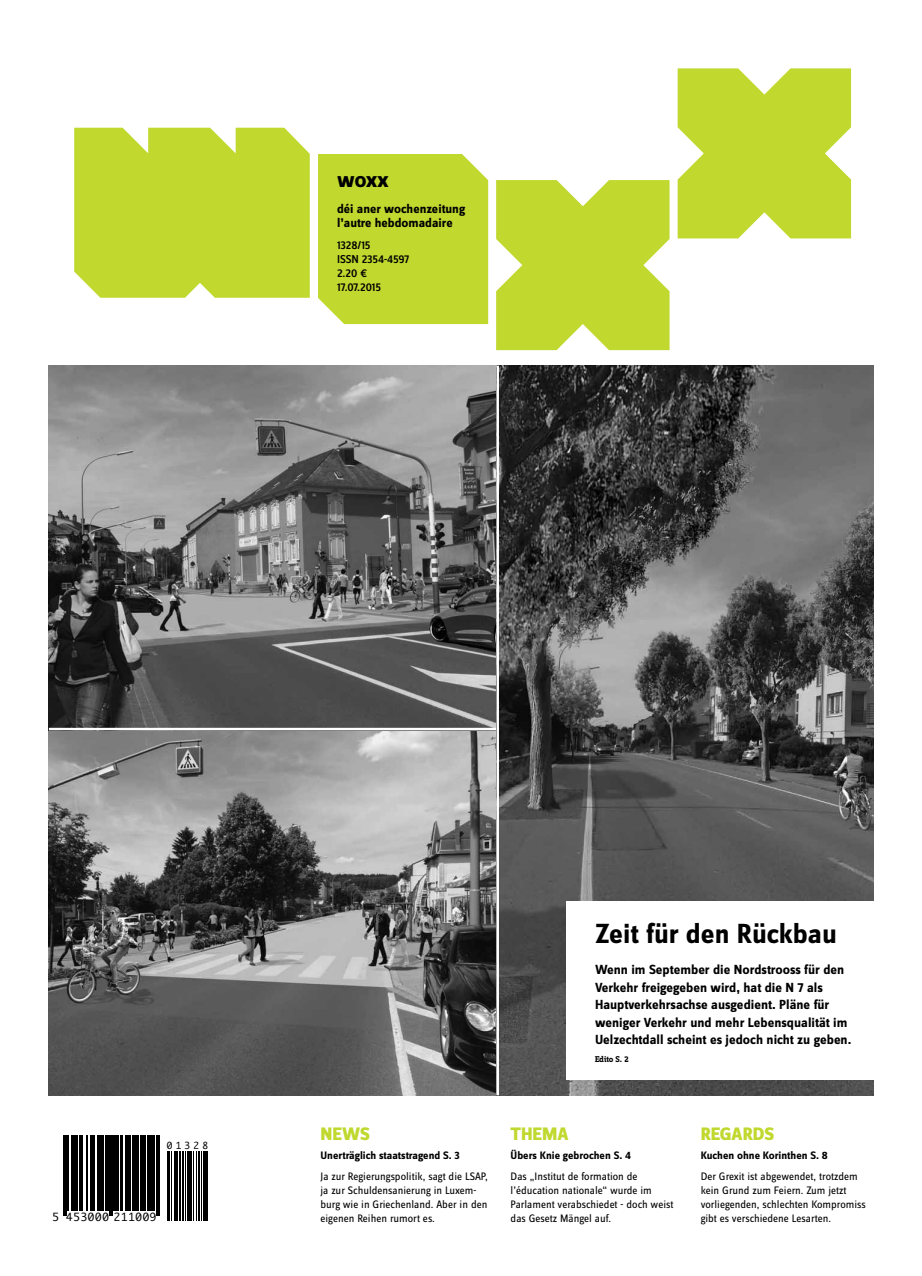
<style>
.page{position:relative;width:922px;height:1276px;background:#fff}
.page>*{position:absolute;margin:0;border:0;box-sizing:border-box;transform-origin:0 0}
.t1{font:700 28.75px "Zine Sans Dis";color:#000}
.t2{font:700 23.12px "Zine Sans Dis";color:#000}
.t3{font:800 18.75px "Zine Sans Dis";color:#c1d82f}
.t4{font:700 13.75px/17.5px "Zine Sans Dis";color:#000}
.t5{font:700 13.12px/14.4px "Zine Sans Dis";color:#000}
.t6{font:500 11.88px/13.8px "Zine Sans Dis";letter-spacing:-.01em;color:#000}
.t7{font:11.25px/13.8px "Zine Sans Dis";color:#000}
.t8{font:10.88px "Monaco";letter-spacing:.065em;color:#000}
.t9{font:9.38px "Monaco";letter-spacing:.35em;color:#000}
.t10{font:700 8.75px "Zine Slab Dis";letter-spacing:-.01em;color:#000}
.s1{font-weight:700}
</style>
<div class="page">
<svg style="left:63px;top:1135px;width:97px;height:81px;fill:#000"></svg>
<hr style="left:63px;top:1135px;width:1px;height:80px;background:#000">
<hr style="left:65px;top:1135px;width:1px;height:80px;background:#000">
<hr style="left:67px;top:1135px;width:1px;height:75px;background:#000">
<hr style="left:71px;top:1135px;width:2px;height:75px;background:#000">
<hr style="left:74px;top:1135px;width:3px;height:75px;background:#000">
<hr style="left:79px;top:1135px;width:1px;height:75px;background:#000">
<hr style="left:81px;top:1135px;width:1px;height:75px;background:#000">
<hr style="left:86px;top:1135px;width:1px;height:75px;background:#000">
<hr style="left:91px;top:1135px;width:2px;height:75px;background:#000">
<hr style="left:94px;top:1135px;width:1px;height:75px;background:#000">
<hr style="left:98px;top:1135px;width:2px;height:75px;background:#000">
<hr style="left:101px;top:1135px;width:1px;height:75px;background:#000">
<hr style="left:103px;top:1135px;width:1px;height:75px;background:#000">
<hr style="left:106px;top:1135px;width:3px;height:75px;background:#000">
<hr style="left:110px;top:1135px;width:1px;height:80px;background:#000">
<hr style="left:112px;top:1135px;width:1px;height:80px;background:#000">
<hr style="left:114px;top:1135px;width:2px;height:75px;background:#000">
<hr style="left:117px;top:1135px;width:2px;height:75px;background:#000">
<hr style="left:121px;top:1135px;width:2px;height:75px;background:#000">
<hr style="left:125px;top:1135px;width:2px;height:75px;background:#000">
<hr style="left:128px;top:1135px;width:2px;height:75px;background:#000">
<hr style="left:132px;top:1135px;width:2px;height:75px;background:#000">
<hr style="left:135px;top:1135px;width:3px;height:75px;background:#000">
<hr style="left:140px;top:1135px;width:1px;height:75px;background:#000">
<hr style="left:142px;top:1135px;width:3px;height:75px;background:#000">
<hr style="left:147px;top:1135px;width:1px;height:75px;background:#000">
<hr style="left:149px;top:1135px;width:3px;height:75px;background:#000">
<hr style="left:153px;top:1135px;width:1px;height:75px;background:#000">
<hr style="left:156px;top:1135px;width:1px;height:80px;background:#000">
<hr style="left:158px;top:1135px;width:1px;height:80px;background:#000">
<hr style="left:167px;top:1151px;width:1px;height:70px;background:#000">
<hr style="left:168px;top:1151px;width:2px;height:70px;background:#000">
<hr style="left:171px;top:1151px;width:1px;height:70px;background:#000">
<hr style="left:174px;top:1151px;width:2px;height:70px;background:#000">
<hr style="left:177px;top:1151px;width:1px;height:70px;background:#000">
<hr style="left:179px;top:1151px;width:2px;height:70px;background:#000">
<hr style="left:182px;top:1151px;width:2px;height:70px;background:#000">
<hr style="left:185px;top:1151px;width:1px;height:70px;background:#000">
<hr style="left:187px;top:1151px;width:3px;height:70px;background:#000">
<hr style="left:191px;top:1151px;width:1px;height:70px;background:#000">
<hr style="left:193px;top:1151px;width:1px;height:70px;background:#000">
<hr style="left:196px;top:1151px;width:1px;height:70px;background:#000">
<hr style="left:198px;top:1151px;width:2px;height:70px;background:#000">
<hr style="left:201px;top:1151px;width:1px;height:70px;background:#000">
<hr style="left:203px;top:1151px;width:1px;height:70px;background:#000">
<hr style="left:205px;top:1151px;width:3px;height:70px;background:#000">
<img style="left:49px;top:366px;width:823px;height:729px">
<hr style="left:49px;top:728px;width:729px;height:2px;background:#fff">
<div style="left:566px;top:901px;width:307px;height:179px;background:#fff"></div>
<hr style="left:496px;top:366px;width:3px;height:729px;background:#fff">
<svg style="left:496px;top:180px;width:173px;height:170px;background:#c6db42"></svg>
<svg style="left:677px;top:68px;width:173px;height:170px;background:#c6db43"></svg>
<div style="left:318px;top:154px;width:170px;height:170px;background:#c1d82f"></div>
<div style="left:74px;top:128px;width:236px;height:170px;background:#c1d82f"></div>
<p class="t2" style="left:337px;top:168px;width:53px">woxx</p>
<p class="t5" style="left:337px;top:202px;width:130px">déi aner wochenzeitung l’autre hebdomadaire</p>
<p class="t6" style="left:337px;top:239px;width:74px">1328/15<br>ISSN 2354-4597<br>2.20 €<br>17.07.2015</p>
<p class="t1" style="left:595px;top:918px;width:243px">Zeit für den Rückbau</p>
<p class="t4" style="left:595px;top:961px;width:258px">Wenn im September die Nordstrooss für den Verkehr freigegeben wird, hat die N 7 als Hauptverkehrsachse ausgedient. Pläne für weniger Verkehr und mehr Lebensqualität im Uelzechtdall scheint es jedoch nicht zu geben.</p>
<p class="t10" style="left:595px;top:1054px;width:35px">Edito S. 2</p>
<p class="t3" style="left:320px;top:1123px;width:51px">NEWS</p>
<p class="t3" style="left:510px;top:1123px;width:59px">THEMA</p>
<p class="t3" style="left:700px;top:1123px;width:75px">REGARDS</p>
<p class="t7" style="left:320px;top:1146px;width:169px;line-height:20.9px"><span class="s1">Unerträglich staatstragend S. 3<br></span>Ja zur Regierungspolitik, sagt die LSAP,</p>
<p class="t7" style="left:320px;top:1184px;width:168px">ja zur Schuldensanierung in Luxem&shy;burg wie in Griechenland. Aber in den eigenen Reihen rumort es.</p>
<p class="t9" style="left:167px;top:1137px;width:43px">01328</p>
<p class="t7" style="left:510px;top:1146px;width:128px;line-height:20.9px"><span class="s1">Übers Knie gebrochen S. 4<br></span>Das „Institut de formation de</p>
<p class="t7" style="left:510px;top:1184px;width:164px">l’éducation nationale“ wurde im<br>Parlament verabschiedet - doch weist das Gesetz Mängel auf.</p>
<p class="t7" style="left:700px;top:1146px;width:158px;line-height:20.9px"><span class="s1">Kuchen ohne Korinthen S. 8<br></span>Der Grexit ist abgewendet, trotzdem</p>
<p class="t7" style="left:700px;top:1184px;width:166px">kein Grund zum Feiern. Zum jetzt vorliegenden, schlechten Kompromiss</p>
<p class="t8" style="left:52px;top:1207px;width:106px">5 453000 211009</p>
<p class="t7" style="left:700px;top:1211px;width:132px">gibt es verschiedene Lesarten.</p>
</div>
